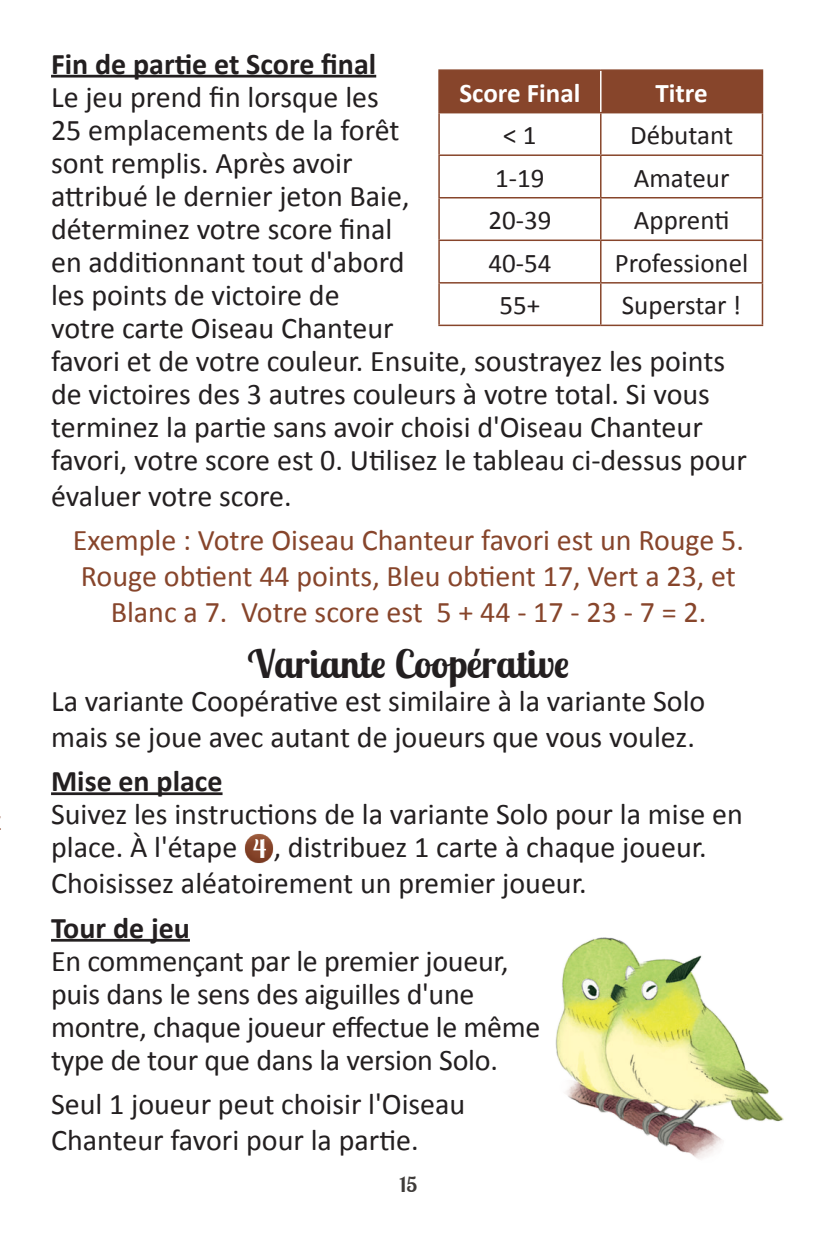
<style>
.page{position:relative;width:817px;height:1242px;background:#fff}
.page>*{position:absolute;margin:0;border:0;box-sizing:border-box;transform-origin:0 0}
.t1{font:700 39px "Lobster Two";color:#231f20}
.Body_Text{font:30px/33px "Calibri";color:#231f20}
.Example_Text{font:30px/36px "Calibri";color:#87452b;text-align:center}
.Header_2{font:700 30px "Calibri";color:#231f20}
.Body_Text-2{font:27px "Calibri";color:#231f20}
.Header_3{font:700 27px "Calibri";color:#fff}
.t2{font:700 21px "Lobster Two";color:#3f3c3a}
</style>
<div class="page">
<hr style="left:51px;top:75px;width:325px;height:3px;background:#231f20">
<hr style="left:51px;top:792px;width:171px;height:3px;background:#231f20">
<hr style="left:51px;top:939px;width:139px;height:2px;background:#231f20">
<img style="left:244px;top:833px;width:29px;height:30px">
<div style="left:440px;top:71px;width:321px;height:41px;background:#87452b"></div>
<hr style="left:438px;top:69px;width:162px;height:2px;background:#87452b">
<hr style="left:438px;top:71px;width:2px;height:41px;background:#87452b">
<hr style="left:600px;top:69px;width:163px;height:2px;background:#87452b">
<hr style="left:761px;top:71px;width:2px;height:41px;background:#87452b">
<hr style="left:438px;top:112px;width:162px;height:1px;background:#87452b">
<hr style="left:438px;top:113px;width:2px;height:41px;background:#87452b">
<hr style="left:600px;top:112px;width:163px;height:1px;background:#87452b">
<hr style="left:600px;top:113px;width:1px;height:41px;background:#87452b">
<hr style="left:761px;top:113px;width:2px;height:41px;background:#87452b">
<hr style="left:438px;top:154px;width:162px;height:2px;background:#87452b">
<hr style="left:438px;top:156px;width:2px;height:41px;background:#87452b">
<hr style="left:600px;top:154px;width:163px;height:2px;background:#87452b">
<hr style="left:600px;top:156px;width:1px;height:41px;background:#87452b">
<hr style="left:761px;top:156px;width:2px;height:41px;background:#87452b">
<hr style="left:438px;top:197px;width:162px;height:1px;background:#87452b">
<hr style="left:438px;top:198px;width:2px;height:41px;background:#87452b">
<hr style="left:600px;top:197px;width:163px;height:1px;background:#87452b">
<hr style="left:600px;top:198px;width:1px;height:41px;background:#87452b">
<hr style="left:761px;top:198px;width:2px;height:41px;background:#87452b">
<hr style="left:438px;top:239px;width:162px;height:2px;background:#87452b">
<hr style="left:438px;top:241px;width:2px;height:41px;background:#87452b">
<hr style="left:600px;top:239px;width:163px;height:2px;background:#87452b">
<hr style="left:600px;top:241px;width:1px;height:41px;background:#87452b">
<hr style="left:761px;top:241px;width:2px;height:41px;background:#87452b">
<hr style="left:438px;top:282px;width:162px;height:1px;background:#87452b">
<hr style="left:438px;top:283px;width:2px;height:41px;background:#87452b">
<hr style="left:600px;top:282px;width:163px;height:1px;background:#87452b">
<hr style="left:600px;top:283px;width:1px;height:41px;background:#87452b">
<hr style="left:761px;top:283px;width:2px;height:41px;background:#87452b">
<hr style="left:438px;top:324px;width:162px;height:2px;background:#87452b">
<hr style="left:600px;top:324px;width:163px;height:2px;background:#87452b">
<hr style="left:600px;top:71px;width:1px;height:41px;background:#fff">
<img style="left:555px;top:937px;width:228px;height:222px">
<p class="Header_2" style="left:51px;top:44px;width:326px">Fin de partie et Score final</p>
<p class="Body_Text" style="left:51px;top:80px;width:697px">Le jeu prend fin lorsque les<br>25 emplacements de la forêt<br>sont remplis. Après avoir<br>attribué le dernier jeton Baie,<br>déterminez votre score final<br>en additionnant tout d'abord<br>les points de victoire de<br>votre carte Oiseau Chanteur<br>favori et de votre couleur. Ensuite, soustrayez les points de victoires des 3 autres couleurs à votre total. Si vous terminez la partie sans avoir choisi d'Oiseau Chanteur favori, votre score est 0. Utilisez le tableau ci-dessus pour</p>
<p class="Body_Text" style="left:51px;top:479px;width:242px">évaluer votre score.</p>
<p class="Example_Text" style="left:73px;top:522px;width:672px">Exemple : Votre Oiseau Chanteur favori est un Rouge 5.<br>Rouge obtient 44 points, Bleu obtient 17, Vert a 23, et<br>Blanc a 7. Votre score est 5 + 44 - 17 - 23 - 7 = 2.</p>
<p class="t1" style="left:247px;top:638px;width:323px">Variante Coopérative</p>
<p class="Body_Text" style="left:51px;top:682px;width:655px;line-height:36px">La variante Coopérative est similaire à la variante Solo mais se joue avec autant de joueurs que vous voulez.</p>
<p class="Header_2" style="left:51px;top:762px;width:173px">Mise en place</p>
<p class="Body_Text" style="left:51px;top:797px;width:693px">Suivez les instructions de la variante Solo pour la mise en place. À l'étape , distribuez 1 carte à chaque joueur.</p>
<p class="Body_Text" style="left:51px;top:866px;width:537px">Choisissez aléatoirement un premier joueur.</p>
<p class="Header_2" style="left:51px;top:908px;width:140px">Tour de jeu</p>
<p class="Body_Text" style="left:51px;top:944px;width:491px">En commençant par le premier joueur, puis dans le sens des aiguilles d'une montre, chaque joueur effectue le même type de tour que dans la version Solo.</p>
<p class="Body_Text" style="left:51px;top:1086px;width:416px;line-height:36px">Seul 1 joueur peut choisir l'Oiseau<br>Chanteur favori pour la partie.</p>
<p class="Header_3" style="left:459px;top:75px;width:122px">Score Final</p>
<p class="Header_3" style="left:655px;top:75px;width:54px">Titre</p>
<p class="Body_Text-2" style="left:503px;top:118px;width:35px">&lt; 1</p>
<p class="Body_Text-2" style="left:630px;top:118px;width:105px">Débutant</p>
<p class="Body_Text-2" style="left:495px;top:161px;width:51px">1-19</p>
<p class="Body_Text-2" style="left:633px;top:161px;width:97px">Amateur</p>
<p class="Body_Text-2" style="left:488px;top:203px;width:65px">20-39</p>
<p class="Body_Text-2" style="left:633px;top:203px;width:97px">Apprenti</p>
<p class="Body_Text-2" style="left:488px;top:246px;width:65px">40-54</p>
<p class="Body_Text-2" style="left:614px;top:246px;width:135px">Professionel</p>
<p class="Body_Text-2" style="left:499px;top:288px;width:42px">55+</p>
<p class="Body_Text-2" style="left:621px;top:288px;width:121px">Superstar !</p>
<p class="t2" style="left:399px;top:1171px;width:19px">15</p>
</div>
